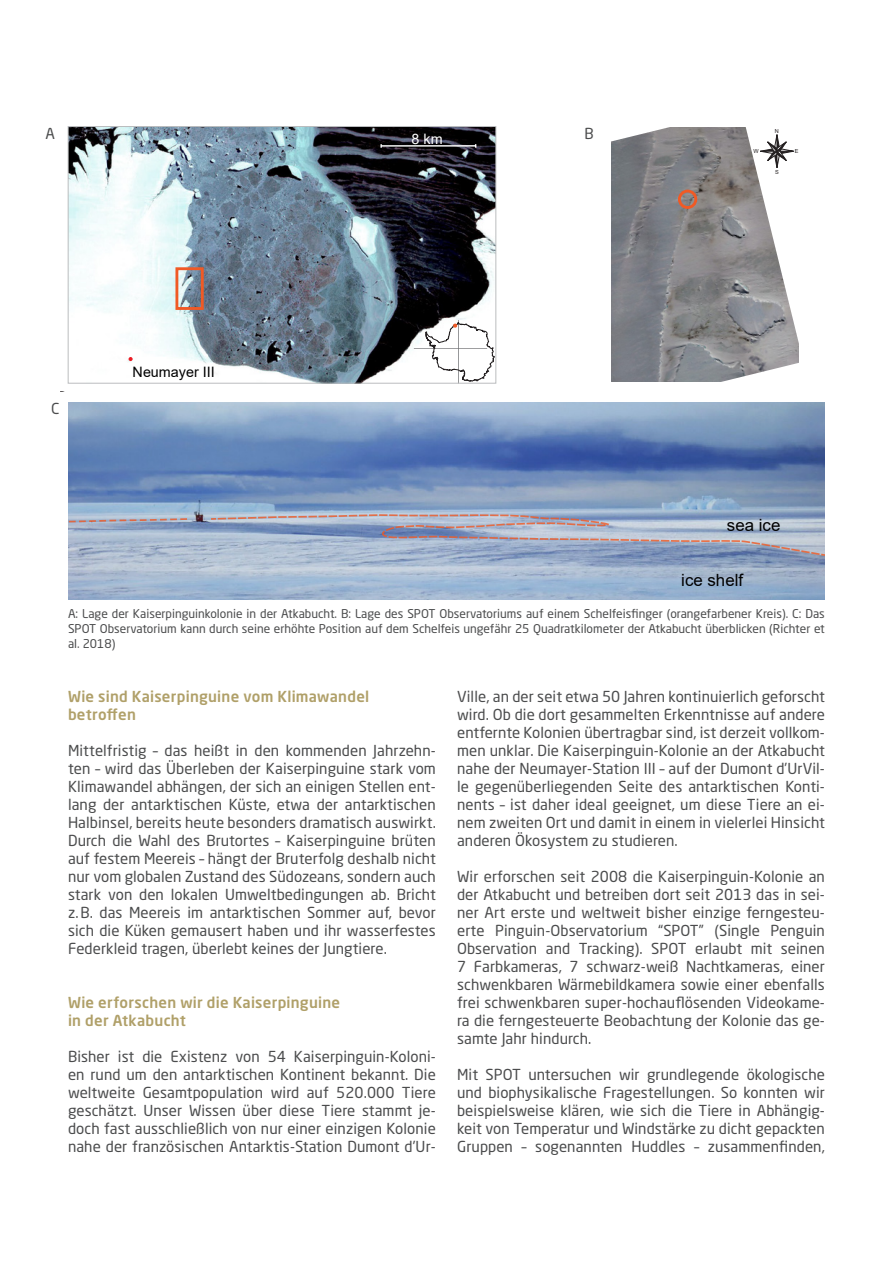
<style>
.page{position:relative;width:893px;height:1263px;background:#fff}
.page>*{position:absolute;margin:0;border:0;box-sizing:border-box;transform-origin:0 0}
.t1{font:20.1px "Arial";color:#231f20}
.t2{font:16.8px "Arial";color:#000}
.lauf{font:15px/18px "Neo Sans W1 G";letter-spacing:.005em;color:#4b4c4d;text-align:justify}
.Subhead{font:500 15px/18px "Neo Sans W1 G";letter-spacing:.015em;color:#b0a069}
.t3{font:14.4px "Arial";color:#000}
.t4{font:14.4px "Arial";color:#fff}
.Legende{font:12px/15px "Neo Sans W1 G";color:#4b4c4d;text-align:justify}
.t5{font:5.55px "Arial";color:#231f20}
</style>
<div class="page">
<img style="left:70px;top:128px;width:424px;height:253px">
<div style="left:175px;top:267px;width:29px;height:43px;border:3px solid #f05a25"></div>
<svg style="left:129px;top:357px;width:4px;height:4px"></svg>
<hr style="left:414px;top:348px;width:73px;height:1px;background:#6d6e70">
<hr style="left:458px;top:320px;width:1px;height:64px;background:#6d6e70">
<svg style="left:424px;top:322px;width:71px;height:62px"></svg>
<div style="left:68px;top:126px;width:428px;height:257px;border:1px solid #bbbdbf"></div>
<hr style="left:381px;top:145px;width:95px;height:2px;background:#fff">
<img style="left:68px;top:403px;width:757px;height:197px">
<svg style="left:211px;top:514px;width:614px;height:42px;background:#a3adc3"></svg>
<svg style="left:68px;top:518px;width:119px;height:4px"></svg>
<img style="left:611px;top:127px;width:187px;height:255px">
<svg style="left:759px;top:133px;width:36px;height:36px"></svg>
<div style="left:678px;top:190px;width:19px;height:19px;border:3px solid #f05a25;border-radius:50%"></div>
<p class="lauf" style="left:46px;top:124px;width:11px">A</p>
<p class="t4" style="left:412px;top:129px;width:33px">8 km</p>
<h1 class="t1" style="left:53px;top:385px;width:16px">C</h1>
<p class="lauf" style="left:51px;top:399px;width:10px">C</p>
<p class="t3" style="left:133px;top:361px;width:165px">Neumayer IIINeumayer III</p>
<p class="lauf" style="left:584px;top:124px;width:11px">B</p>
<p class="t5" style="left:753px;top:147px;width:7px">W</p>
<p class="t5" style="left:775px;top:127px;width:6px">N</p>
<p class="t5" style="left:775px;top:168px;width:5px">S</p>
<p class="t5" style="left:795px;top:147px;width:5px">E</p>
<p class="t2" style="left:727px;top:514px;width:55px">sea ice</p>
<p class="t2" style="left:681px;top:568px;width:63px">ice shelf</p>
<p class="t3" style="left:595px;top:602px;width:54px">ice shelf</p>
<p class="t3" style="left:676px;top:602px;width:54px">ice shelf</p>
<p class="Legende" style="left:68px;top:605px;width:758px">A: Lage der Kaiserpinguinkolonie in der Atkabucht. B: Lage des SPOT Observatoriums auf einem Schelfeisfinger (orangefarbener Kreis). C: Das SPOT Observatorium kann durch seine erhöhte Position auf dem Schelfeis ungefähr 25 Quadratkilometer der Atkabucht überblicken (Richter et al. 2018)</p>
<p class="Subhead" style="left:68px;top:687px;width:303px">Wie sind Kaiserpinguine vom Klimawandel betroffen</p>
<p class="lauf" style="left:68px;top:741px;width:369px">Mittelfristig – das heißt in den kommenden Jahrzehn&shy;ten – wird das Überleben der Kaiserpinguine stark vom Klimawandel abhängen, der sich an einigen Stellen ent&shy;lang der antarktischen Küste, etwa der antarktischen Halbinsel, bereits heute besonders dramatisch auswirkt.<br>Durch die Wahl des Brutortes – Kaiserpinguine brüten auf festem Meereis – hängt der Bruterfolg deshalb nicht nur vom globalen Zustand des Südozeans, sondern auch stark von den lokalen Umweltbedingungen ab. Bricht z.B. das Meereis im antarktischen Sommer auf, bevor sich die Küken gemausert haben und ihr wasserfestes Federkleid tragen, überlebt keines der Jungtiere.</p>
<p class="Subhead" style="left:68px;top:993px;width:274px">Wie erforschen wir die Kaiserpinguine</p>
<p class="Subhead" style="left:68px;top:1011px;width:120px">in der Atkabucht</p>
<p class="lauf" style="left:68px;top:1047px;width:369px">Bisher ist die Existenz von 54 Kaiserpinguin-Koloni&shy;en rund um den antarktischen Kontinent bekannt. Die weltweite Gesamtpopulation wird auf 520.000 Tiere geschätzt. Unser Wissen über diese Tiere stammt je&shy;doch fast ausschließlich von nur einer einzigen Kolonie nahe der französischen Antarktis-Station Dumont d’Ur-</p>
<p class="lauf" style="left:457px;top:687px;width:369px">Ville, an der seit etwa 50 Jahren kontinuierlich geforscht wird. Ob die dort gesammelten Erkenntnisse auf andere entfernte Kolonien übertragbar sind, ist derzeit vollkom&shy;men unklar. Die Kaiserpinguin-Kolonie an der Atkabucht nahe der Neumayer-Station III – auf der Dumont d’UrVil&shy;le gegenüberliegenden Seite des antarktischen Konti&shy;nents – ist daher ideal geeignet, um diese Tiere an ei&shy;nem zweiten Ort und damit in einem in vielerlei Hinsicht anderen Ökosystem zu studieren.</p>
<p class="lauf" style="left:457px;top:867px;width:369px">Wir erforschen seit 2008 die Kaiserpinguin-Kolonie an der Atkabucht und betreiben dort seit 2013 das in sei&shy;ner Art erste und weltweit bisher einzige ferngesteu&shy;erte Pinguin-Observatorium “SPOT” (Single Penguin Observation and Tracking). SPOT erlaubt mit seinen 7 Farbkameras, 7 schwarz-weiß Nachtkameras, einer schwenkbaren Wärmebildkamera sowie einer ebenfalls frei schwenkbaren super-hochauflösenden Videokame&shy;ra die ferngesteuerte Beobachtung der Kolonie das ge&shy;samte Jahr hindurch.</p>
<p class="lauf" style="left:457px;top:1065px;width:369px">Mit SPOT untersuchen wir grundlegende ökologische und biophysikalische Fragestellungen. So konnten wir beispielsweise klären, wie sich die Tiere in Abhängig&shy;keit von Temperatur und Windstärke zu dicht gepackten Gruppen – sogenannten Huddles – zusammenfinden,</p>
</div>
